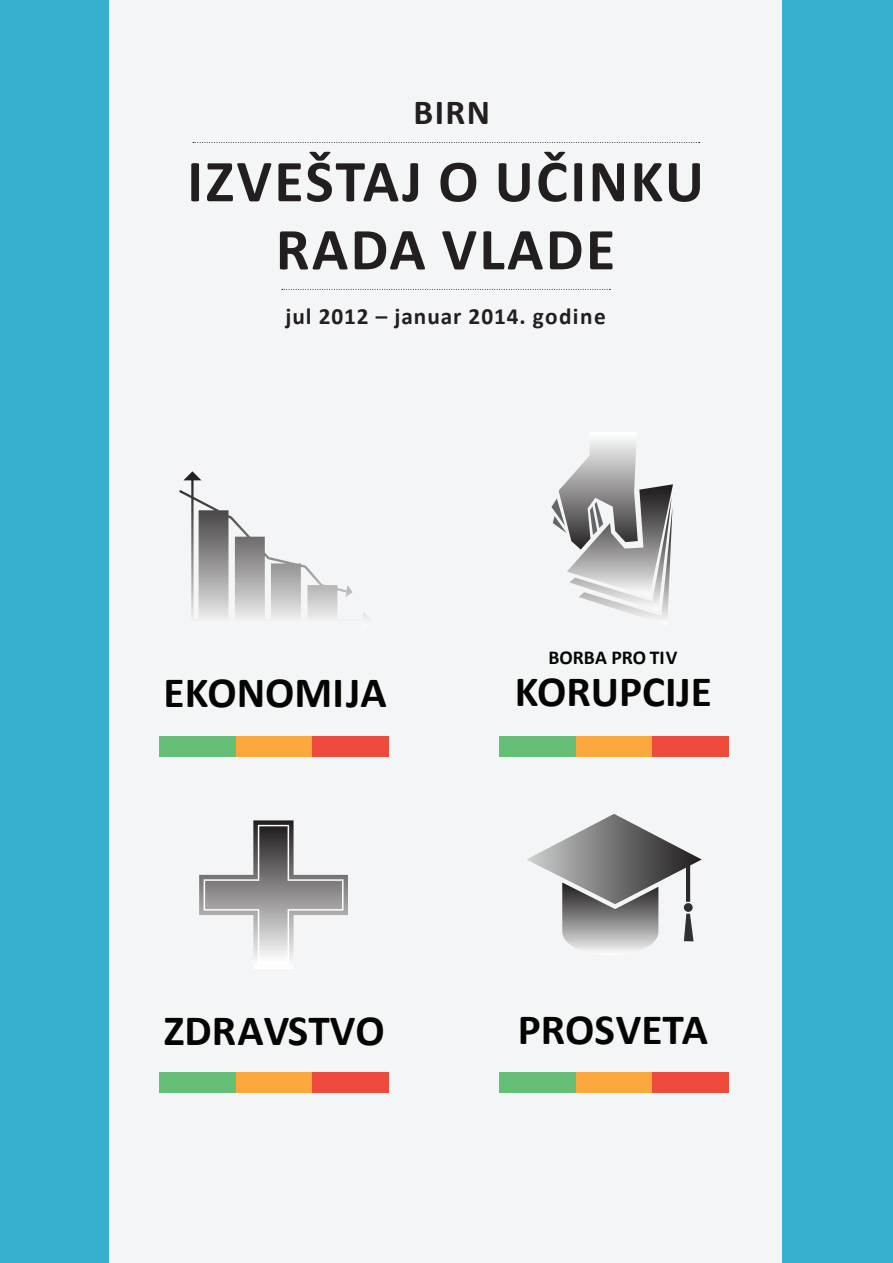
<style>
.page{position:relative;width:893px;height:1263px;background:#37afce}
.page>*{position:absolute;margin:0;border:0;box-sizing:border-box;transform-origin:0 0}
.t1{font:700 60px/68.1px "Calibri";letter-spacing:.04em;color:#231f20;text-align:center}
.t2{font:700 43.35px "Calibri";color:#040503}
.t3{font:700 35.25px "Calibri";color:#231f20}
.t4{font:700 23.25px "Calibri";letter-spacing:.04em;color:#231f20}
.t5{font:700 19.65px "Calibri";color:#040503}
</style>
<div class="page">
<div style="left:109px;top:0;width:673px;height:1263px;background:#f4f5f6"></div>
<svg style="left:179px;top:471px;width:190px;height:147px"></svg>
<svg style="left:551px;top:432px;width:122px;height:185px"></svg>
<svg style="left:199px;top:820px;width:149px;height:149px"></svg>
<svg style="left:527px;top:814px;width:175px;height:136px"></svg>
<div style="left:160px;top:736px;width:76px;height:20px;background:#66bf77"></div>
<div style="left:236px;top:736px;width:77px;height:20px;background:#faa83c"></div>
<div style="left:313px;top:736px;width:76px;height:20px;background:#ef4b3d"></div>
<div style="left:499px;top:736px;width:77px;height:20px;background:#66bf77"></div>
<div style="left:576px;top:736px;width:76px;height:20px;background:#faa83c"></div>
<div style="left:652px;top:736px;width:77px;height:20px;background:#ef4b3d"></div>
<div style="left:160px;top:1072px;width:76px;height:21px;background:#66bf77"></div>
<div style="left:236px;top:1072px;width:77px;height:21px;background:#faa83c"></div>
<div style="left:313px;top:1072px;width:76px;height:21px;background:#ef4b3d"></div>
<div style="left:499px;top:1072px;width:77px;height:21px;background:#66bf77"></div>
<div style="left:576px;top:1072px;width:77px;height:21px;background:#faa83c"></div>
<div style="left:652px;top:1072px;width:77px;height:21px;background:#ef4b3d"></div>
<svg style="left:192px;top:142px;width:509px;height:1px"></svg>
<svg style="left:282px;top:289px;width:328px;height:1px"></svg>
<p class="t3" style="left:414px;top:91px;width:78px">BIRN</p>
<h1 class="t1" style="left:187px;top:144px;width:518px">IZVEŠTAJ O UČINKU<br>RADA VLADE</h1>
<p class="t4" style="left:286px;top:302px;width:322px">JUL 2012 – JANUAR 2014. GODINE</p>
<p class="t5" style="left:548px;top:645px;width:131px">BORBA PRO TIV</p>
<p class="t2" style="left:164px;top:666px;width:225px">EKONOMIJA</p>
<p class="t2" style="left:515px;top:665px;width:199px">KORUPCIJE</p>
<p class="t2" style="left:164px;top:1003px;width:222px">ZDRAVSTVO</p>
<p class="t2" style="left:518px;top:1003px;width:192px">PROSVETA</p>
</div>
